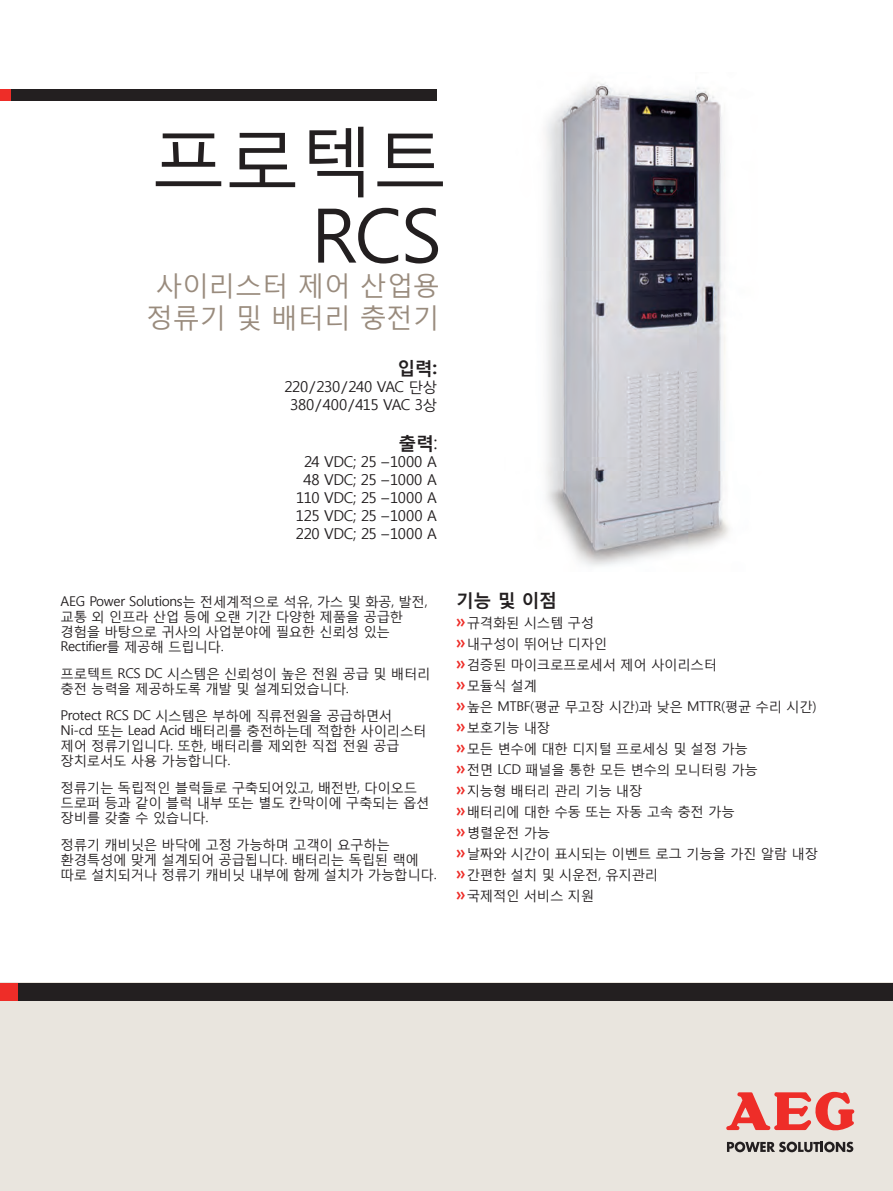
<style>
.page{position:relative;width:893px;height:1191px;background:#fff}
.page>*{position:absolute;margin:0;border:0;box-sizing:border-box;transform-origin:0 0}
.t1{font:75px/78px "Malgun Gothic";letter-spacing:-.015em;color:#231f20;text-align:right}
.t2{font:27px/31.5px "Malgun Gothic";letter-spacing:-.015em;color:#998b7d;text-align:center}
.t3{font:700 18px "Malgun Gothic";letter-spacing:-.025em;color:#231f20}
.t4{font:15px/18px "Malgun Gothic";letter-spacing:-.025em;color:#231f20;text-align:center}
.t5{font:13.5px/21px "Malgun Gothic";letter-spacing:-.025em;color:#231f20}
.s1{font-weight:400}
.s2{font-family:"Avenir LT Pro";font-weight:800;font-size:18px;color:#ee2d28}
</style>
<div class="page">
<img style="left:546px;top:82px;width:183px;height:484px">
<div style="left:0;top:982px;width:893px;height:209px;background:#e9e5de"></div>
<svg style="left:726px;top:1091px;width:128px;height:40px"></svg>
<svg style="left:727px;top:1141px;width:126px;height:11px"></svg>
<div style="left:18px;top:982px;width:875px;height:18px;background:#231f20"></div>
<div style="left:0;top:982px;width:18px;height:18px;background:#ee2d28"></div>
<div style="left:0;top:89px;width:11px;height:11px;background:#ee2d28"></div>
<div style="left:11px;top:89px;width:426px;height:11px;background:#231f20"></div>
<h1 class="t1" style="left:151px;top:120px;width:298px">프로텍트<br>RCS</h1>
<h2 class="t2" style="left:146px;top:269px;width:295px">사이리스터 제어 산업용 정류기 및 배터리 충전기</h2>
<h3 class="t3" style="left:397px;top:356px;width:41px">입력:</h3>
<p class="t4" style="left:284px;top:377px;width:155px">220 / 230 / 240 VAC 단상<br>380 / 400 / 415 VAC 3상</p>
<h3 class="t3" style="left:398px;top:431px;width:41px">출력<span class="s1">:</span></h3>
<p class="t4" style="left:296px;top:452px;width:143px">24 VDC; 25 – 1000 A<br>48 VDC; 25 – 1000 A<br>110 VDC; 25 – 1000 A<br>125 VDC; 25 – 1000 A<br>220 VDC; 25 – 1000 A</p>
<p class="t5" style="left:61px;top:594px;width:369px;line-height:15px">AEG Power Solutions는 전세계적으로 석유, 가스 및 화공, 발전, 교통 외 인프라 산업 등에 오랜 기간 다양한 제품을 공급한 경험을 바탕으로 귀사의 사업분야에 필요한 신뢰성 있는<br>Rectifier를 제공해 드립니다.</p>
<p class="t5" style="left:61px;top:666px;width:372px;line-height:15px">프로텍트 RCS DC 시스템은 신뢰성이 높은 전원 공급 및 배터리 충전 능력을 제공하도록 개발 및 설계되었습니다.</p>
<p class="t5" style="left:61px;top:708px;width:368px;line-height:15px">Protect RCS DC 시스템은 부하에 직류전원을 공급하면서<br>Ni-cd 또는 Lead Acid 배터리를 충전하는데 적합한 사이리스터 제어 정류기입니다. 또한, 배터리를 제외한 직접 전원 공급 장치로서도 사용 가능합니다.</p>
<p class="t5" style="left:61px;top:780px;width:371px;line-height:15px">정류기는 독립적인 블럭들로 구축되어있고, 배전반, 다이오드 드로퍼 등과 같이 블럭 내부 또는 별도 칸막이에 구축되는 옵션 장비를 갖출 수 있습니다.</p>
<p class="t5" style="left:61px;top:837px;width:378px;line-height:15px">정류기 캐비닛은 바닥에 고정 가능하며 고객이 요구하는 환경특성에 맞게 설계되어 공급됩니다. 배터리는 독립된 랙에 따로 설치되거나 정류기 캐비닛 내부에 함께 설치가 가능합니다.</p>
<h3 class="t3" style="left:456px;top:589px;width:103px">기능 및 이점</h3>
<p class="t5" style="left:456px;top:612px;width:364px"><span class="s2">»</span>규격화된 시스템 구성<br><span class="s2">»</span>내구성이 뛰어난 디자인<br><span class="s2">»</span>검증된 마이크로프로세서 제어 사이리스터<br><span class="s2">»</span>모듈식 설계<br><span class="s2">»</span>높은 MTBF(평균 무고장 시간)과 낮은 MTTR(평균 수리 시간) <span class="s2">»</span>보호기능 내장<br><span class="s2">»</span>모든 변수에 대한 디지털 프로세싱 및 설정 가능<br><span class="s2">»</span>전면 LCD 패널을 통한 모든 변수의 모니터링 가능<br><span class="s2">»</span>지능형 배터리 관리 기능 내장<br><span class="s2">»</span>배터리에 대한 수동 또는 자동 고속 충전 가능<br><span class="s2">»</span>병렬운전 가능<br><span class="s2">»</span>날짜와 시간이 표시되는 이벤트 로그 기능을 가진 알람 내장 <span class="s2">»</span>간편한 설치 및 시운전, 유지관리<br><span class="s2">»</span>국제적인 서비스 지원</p>
</div>
